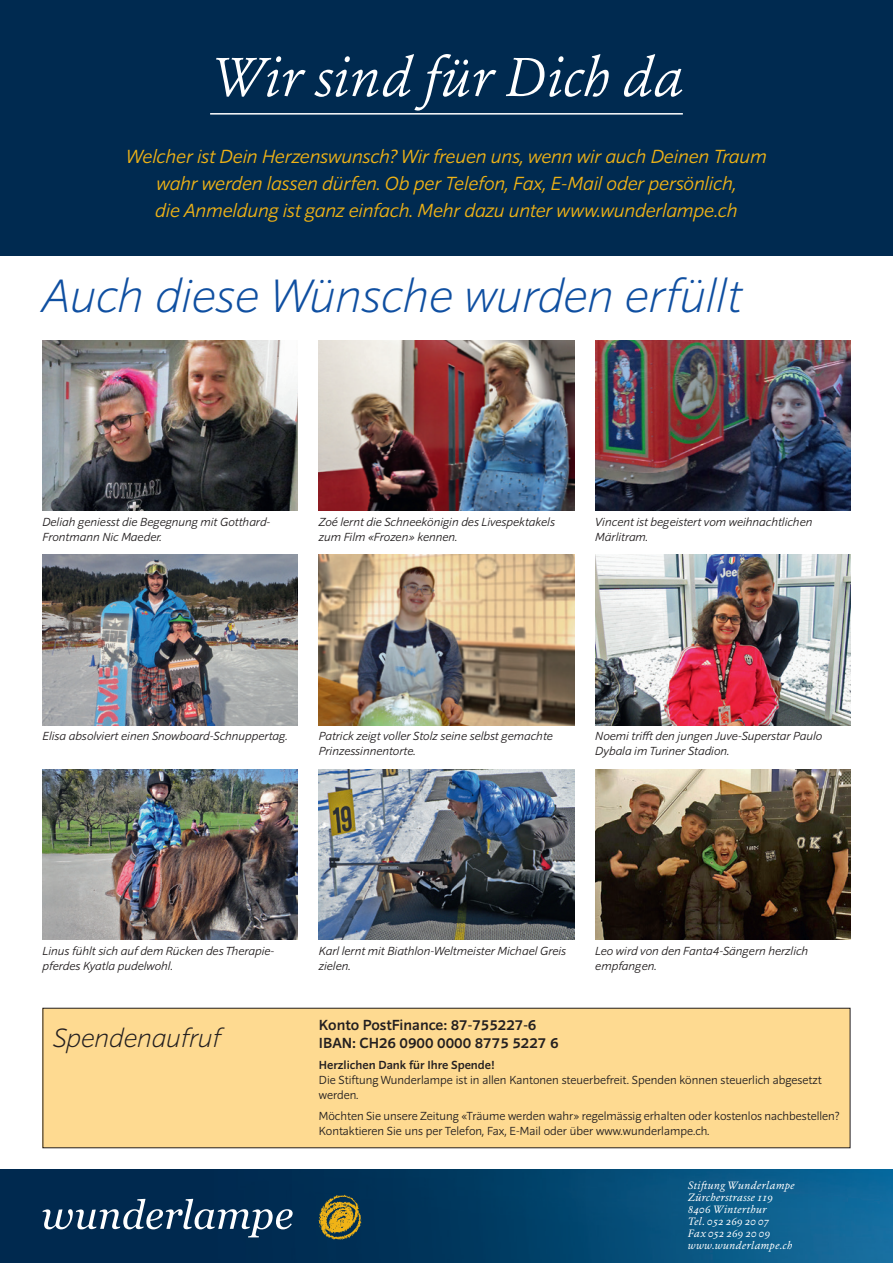
<style>
.page{position:relative;width:893px;height:1263px;background:#fff}
.page>*{position:absolute;margin:0;border:0;box-sizing:border-box;transform-origin:0 0}
.t1{font:italic 300 54px "Erato";color:#fff}
.t2{font:italic 200 48px "Sonus";color:#0f4fa1}
.t3{font:italic 200 27px "Sonus";color:#231f20}
.t4{font:italic 300 19.5px/27px "Sonus";letter-spacing:-.01em;color:#f0b316;text-align:center}
.t5{font:500 15px/18px "Sonus";color:#231f20}
.t6{font:italic 300 12px/15px "Sonus";color:#231f20}
.t7{font:300 12px/15px "Sonus";color:#231f20}
.t8{font:500 12px "Sonus";color:#231f20}
.t9{font:italic 10.5px/12px "Erato";letter-spacing:.02em;color:#fff}
</style>
<div class="page">
<img style="left:43px;top:340px;width:255px;height:170px">
<img style="left:43px;top:555px;width:255px;height:170px">
<img style="left:43px;top:770px;width:255px;height:170px">
<img style="left:319px;top:340px;width:255px;height:170px">
<img style="left:319px;top:555px;width:255px;height:170px">
<img style="left:319px;top:770px;width:255px;height:170px">
<img style="left:595px;top:340px;width:255px;height:170px">
<img style="left:595px;top:555px;width:255px;height:170px">
<img style="left:595px;top:770px;width:255px;height:170px">
<img style="left:0;top:1169px;width:893px;height:94px">
<div style="left:0;top:0;width:893px;height:255px;background:#002a50"></div>
<svg style="left:43px;top:1199px;width:250px;height:38px;background:#335472"></svg>
<img style="left:319px;top:1195px;width:43px;height:44px">
<hr style="left:210px;top:113px;width:473px;height:2px;background:#fff">
<div style="left:43px;top:1008px;width:807px;height:140px;background:#feda91"></div>
<h1 class="t1" style="left:210px;top:42px;width:474px">Wir sind für Dich da</h1>
<h3 class="t4" style="left:126px;top:143px;width:642px">Welcher ist Dein Herzenswunsch? Wir freuen uns, wenn wir auch Deinen Traum wahr werden lassen dürfen. Ob per Telefon, Fax, E-Mail oder persönlich,<br>die Anmeldung ist ganz einfach. Mehr dazu unter www.wunderlampe.ch</h3>
<h2 class="t2" style="left:43px;top:265px;width:701px">Auch diese Wünsche wurden erfüllt</h2>
<p class="t6" style="left:43px;top:514px;width:229px">Deliah geniesst die Begegnung mit Gotthard-<br>Frontmann Nic Maeder.</p>
<p class="t6" style="left:319px;top:514px;width:237px">Zoé lernt die Schneekönigin des Livespektakels zum Film «Frozen» kennen.</p>
<p class="t6" style="left:595px;top:514px;width:219px">Vincent ist begeistert vom weihnachtlichen<br>Märlitram.</p>
<p class="t6" style="left:43px;top:728px;width:247px">Elisa absolviert einen Snowboard-Schnuppertag.</p>
<p class="t6" style="left:319px;top:728px;width:236px">Patrick zeigt voller Stolz seine selbst gemachte<br>Prinzessinnentorte.</p>
<p class="t6" style="left:595px;top:728px;width:228px">Noemi trifft den jungen Juve-Superstar Paulo<br>Dybala im Turiner Stadion.</p>
<p class="t6" style="left:43px;top:943px;width:233px">Linus fühlt sich auf dem Rücken des Therapie&shy;pferdes Kyatla pudelwohl.</p>
<p class="t6" style="left:319px;top:943px;width:249px">Karl lernt mit Biathlon-Weltmeister Michael Greis zielen.</p>
<p class="t6" style="left:595px;top:943px;width:214px">Leo wird von den Fanta4-Sängern herzlich empfangen.</p>
<h3 class="t3" style="left:53px;top:1020px;width:169px">Spendenaufruf</h3>
<p class="t5" style="left:319px;top:1015px;width:241px">Konto PostFinance: 87-755227-6<br>IBAN: CH26 0900 0000 8775 5227 6</p>
<p class="t8" style="left:319px;top:1057px;width:177px">Herzlichen Dank für Ihre Spende!</p>
<p class="t7" style="left:319px;top:1071px;width:504px">Die Stiftung Wunderlampe ist in allen Kantonen steuerbefreit. Spenden können steuerlich abgesetzt werden.</p>
<p class="t7" style="left:319px;top:1107px;width:522px">Möchten Sie unsere Zeitung «Träume werden wahr» regelmässig erhalten oder kostenlos nachbestellen?<br>Kontaktieren Sie uns per Telefon, Fax, E-Mail oder über www.wunderlampe.ch.</p>
<p class="t9" style="left:688px;top:1179px;width:108px">Stiftung Wunderlampe<br>Zürcherstrasse 119<br>8406 Winterthur<br>Tel. 052 269 20 07<br>Fax 052 269 20 09 www.wunderlampe.ch</p>
</div>
